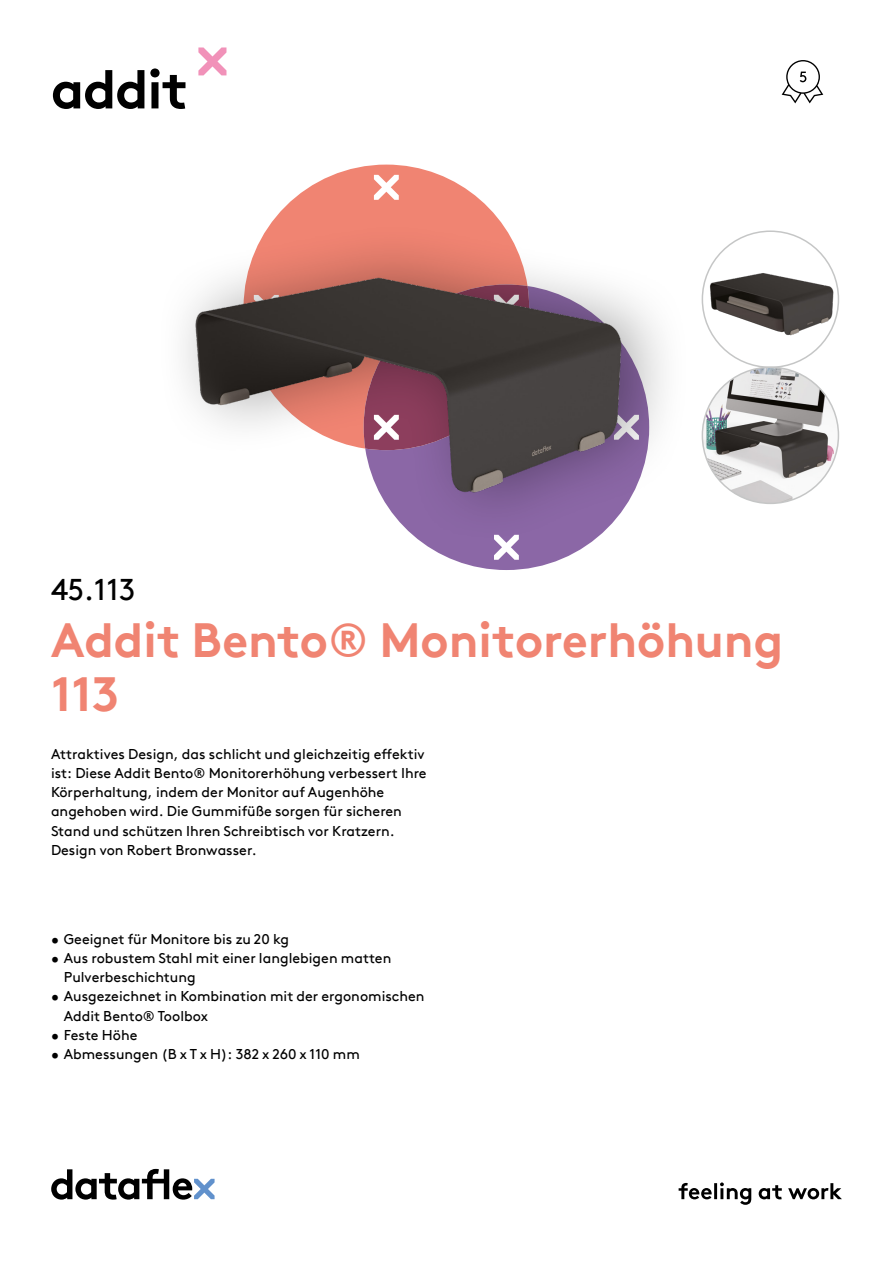
<style>
.page{position:relative;width:893px;height:1263px;background:#fff}
.page>*{position:absolute;margin:0;border:0;box-sizing:border-box;transform-origin:0 0}
.hoofdstuk{font:700 54px "Brown Pro TT";letter-spacing:-.02em;color:#000}
.productnaam{font:700 48px/54px "Brown Pro TT";color:#f08472}
.productnummer{font:30px "Brown Pro TT";color:#000}
.omschrijving{font:14.25px/19.2px "Brown Pro TT";color:#000}
</style>
<div class="page">
<svg style="left:51px;top:1169px;width:164px;height:30px"></svg>
<svg style="left:679px;top:1182px;width:163px;height:23px"></svg>
<svg style="left:198px;top:47px;width:28px;height:28px"></svg>
<img style="left:702px;top:231px;width:136px;height:136px;border-radius:68px">
<img style="left:702px;top:367px;width:136px;height:136px;border-radius:68px">
<div style="left:155px;top:221px;width:536px;height:323px;background:#000;opacity:.35"></div>
<img style="left:168px;top:164px;width:473px;height:406px">
<svg style="left:782px;top:60px;width:41px;height:43px"></svg>
<p class="hoofdstuk" style="left:51px;top:46px;width:139px">addit</p>
<p class="productnummer" style="left:51px;top:566px;width:86px">45.113</p>
<p class="productnaam" style="left:51px;top:608px;width:734px">Addit Bento® Monitorerhöhung<br>113</p>
<p class="omschrijving" style="left:51px;top:743px;width:377px">Attraktives Design, das schlicht und gleichzeitig effektiv ist: Diese Addit Bento® Monitorerhöhung verbessert Ihre Körperhaltung, indem der Monitor auf Augenhöhe angehoben wird. Die Gummifüße sorgen für sicheren Stand und schützen Ihren Schreibtisch vor Kratzern.<br>Design von Robert Bronwasser.</p>
<p class="omschrijving" style="left:51px;top:928px;width:240px">• Geeignet für Monitore bis zu 20 kg</p>
<p class="omschrijving" style="left:64px;top:947px;width:329px;text-indent:-13px">• Aus robustem Stahl mit einer langlebigen matten<br>Pulverbeschichtung</p>
<p class="omschrijving" style="left:64px;top:986px;width:362px;text-indent:-13px">• Ausgezeichnet in Kombination mit der ergonomischen<br>Addit Bento® Toolbox</p>
<p class="omschrijving" style="left:51px;top:1024px;width:88px">• Feste Höhe</p>
<p class="omschrijving" style="left:51px;top:1043px;width:310px">• Abmessungen (B x T x H): 382 x 260 x 110 mm</p>
</div>
